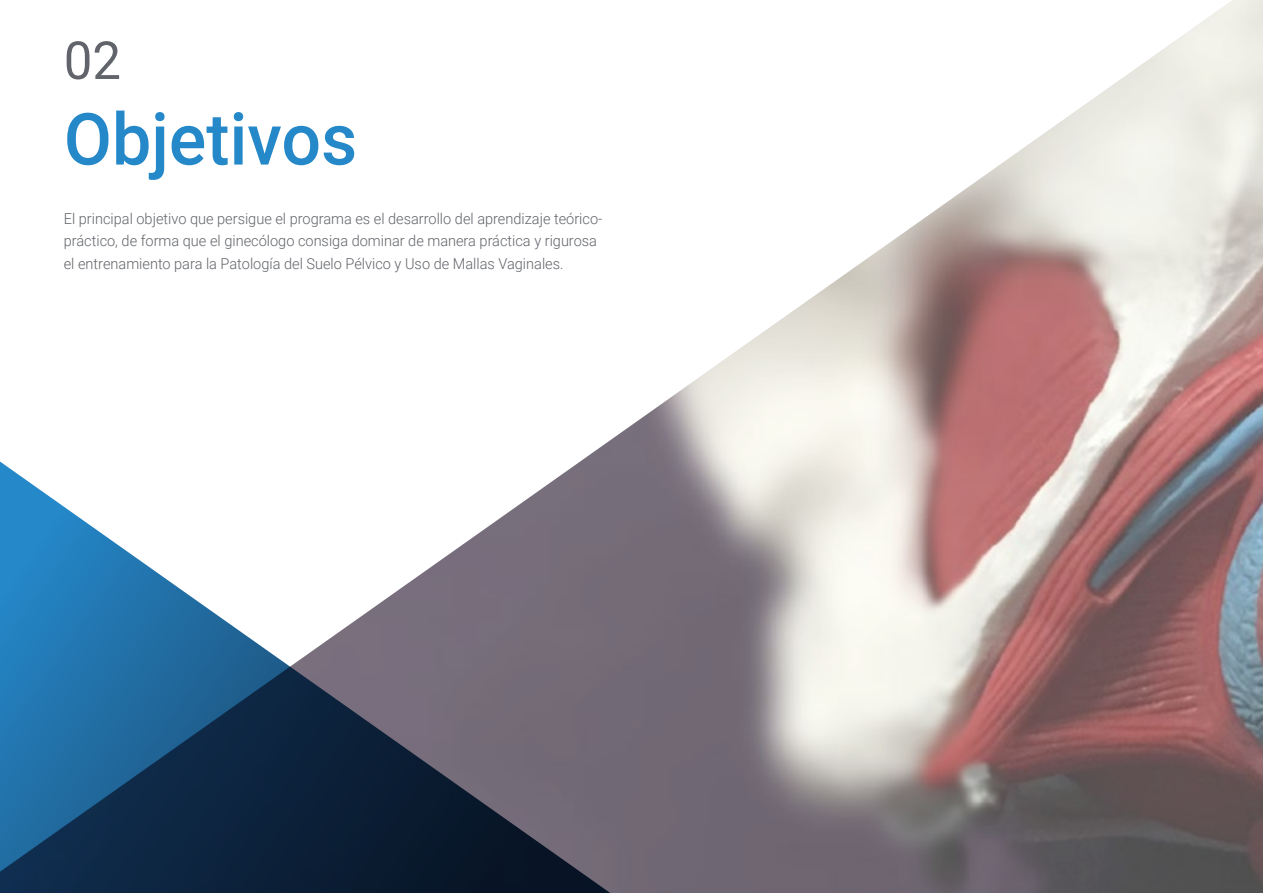
<style>
.page{position:relative;width:1263px;height:893px;background:#fff}
.page>*{position:absolute;margin:0;border:0;box-sizing:border-box;transform-origin:0 0}
.t1{font:500 72px "Roboto";color:#2488c9}
.t2{font:52.5px "Roboto";color:#61646a}
.t3{font:300 15px/22.5px "Roboto";color:#61646a}
</style>
<div class="page">
<img style="left:602px;top:0;width:661px;height:893px">
<svg style="left:0;top:446px;width:640px;height:447px"></svg>
<h2 class="t2" style="left:64px;top:24px;width:59px">02</h2>
<h1 class="t1" style="left:64px;top:89px;width:295px">Objetivos</h1>
<p class="t3" style="left:64px;top:207px;width:540px">El principal objetivo que persigue el programa es el desarrollo del aprendizaje teórico&shy;práctico, de forma que el ginecólogo consiga dominar de manera práctica y rigurosa el entrenamiento para la Patología del Suelo Pélvico y Uso de Mallas Vaginales.</p>
</div>
